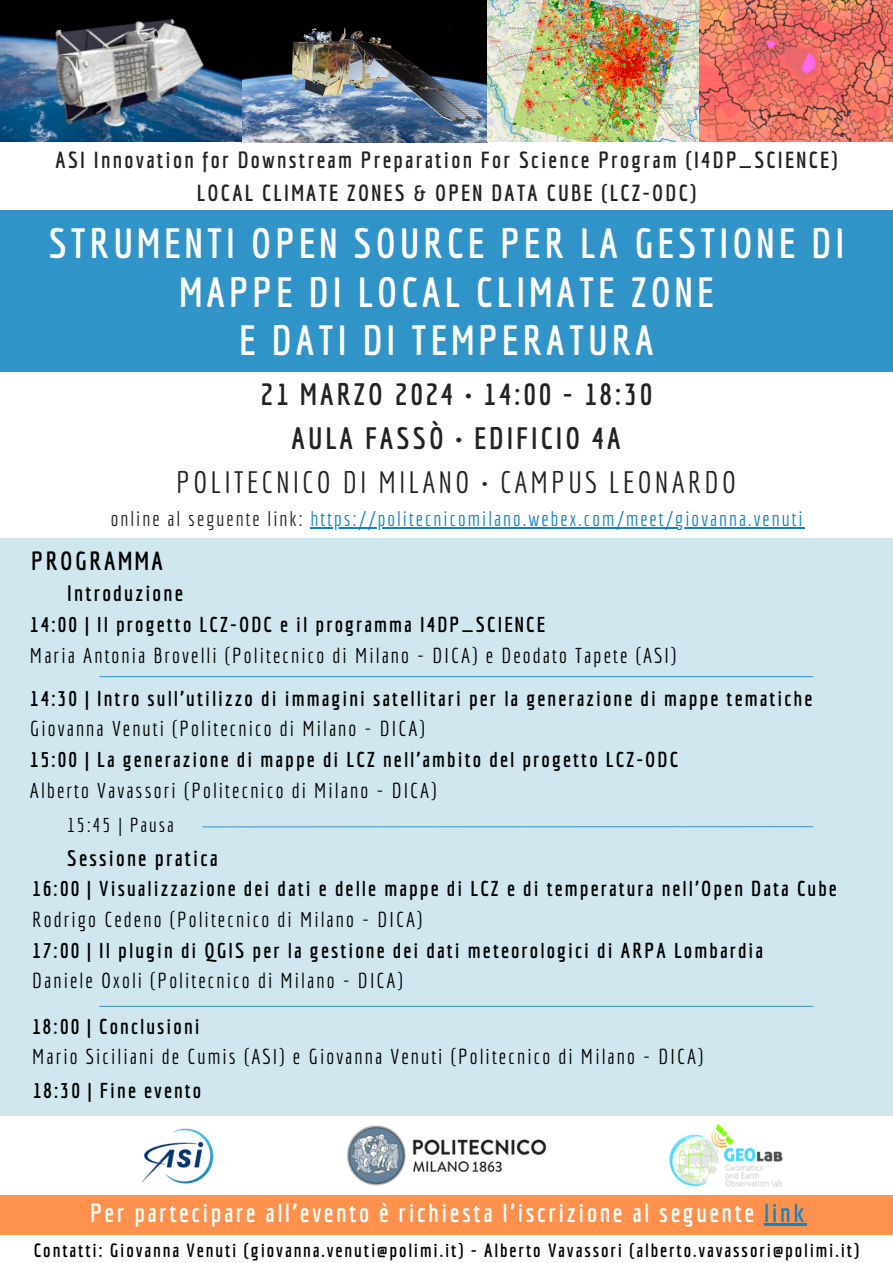
<style>
.page{position:relative;width:893px;height:1263px;background:#fff}
.page>*{position:absolute;margin:0;border:0;box-sizing:border-box;transform-origin:0 0}
.t1{font:700 41.25px/48.4px "Economica";letter-spacing:.1em;color:#fff;text-align:center}
.t2{font:700 30.15px/43.9px "Economica";letter-spacing:.1em;color:#222;text-align:center}
.t3{font:30.15px "Economica";letter-spacing:.1em;color:#222}
.t4{font:700 25.5px "Economica";letter-spacing:.1em;color:#fff}
.t5{font:700 25.5px "Economica";letter-spacing:.1em;color:#000}
.t6{font:700 22.65px/32.6px "Economica";letter-spacing:.1em;color:#222;text-align:center}
.t7{font:700 21.83px "Economica";letter-spacing:.1em;color:#000}
.t8{font:700 21px/30.4px "Economica";letter-spacing:.1em;color:#000}
.t9{font:21px/30.4px "Economica";letter-spacing:.1em;color:#000}
.t10{font:20.4px "Economica";letter-spacing:.1em;color:#1481c0}
.t11{font:19.58px "Economica";letter-spacing:.1em;color:#000}
.t12{font:700 18.75px "Economica";letter-spacing:.1em;color:#000}
.s1{color:#222}
.s2{font-weight:700}
.s3{font-weight:400}
.s4{color:#1481c0}
</style>
<div class="page">
<div style="left:0;top:210px;width:893px;height:162px;background:#3194c8"></div>
<div style="left:0;top:538px;width:893px;height:577px;background:#d0e7ef"></div>
<img style="left:142px;top:1128px;width:72px;height:56px">
<img style="left:347px;top:1125px;width:200px;height:61px">
<img style="left:669px;top:1123px;width:113px;height:63px">
<img style="left:0;top:0;width:893px;height:142px">
<hr style="left:310px;top:527px;width:494px;height:2px;background:#1481c0">
<div style="left:0;top:1195px;width:893px;height:40px;background:#ff914d"></div>
<hr style="left:764px;top:1223px;width:43px;height:3px;background:#1481c0">
<hr style="left:99px;top:676px;width:714px;height:1px;background:#3194c8">
<hr style="left:202px;top:826px;width:611px;height:1px;background:#3194c8">
<hr style="left:99px;top:1006px;width:714px;height:1px;background:#3194c8">
<h5 class="t6" style="left:56px;top:143px;width:783px">ASI Innovation for Downstream Preparation For Science Program (I4DP_SCIENCE)<br>LOCAL CLIMATE ZONES &amp; OPEN DATA CUBE (LCZ-ODC)</h5>
<h5 class="t1" style="left:49px;top:218px;width:797px">STRUMENTI OPEN SOURCE PER LA GESTIONE DI<br>MAPPE DI LOCAL CLIMATE ZONE<br>E DATI DI TEMPERATURA</h5>
<h2 class="t2" style="left:261px;top:372px;width:392px">21 MARZO 2024 • 14:00 - 18:30<br>AULA FASSÒ • EDIFICIO 4A</h2>
<h2 class="t3" style="left:176px;top:465px;width:561px">POLITECNICO DI MILANO • CAMPUS LEONARDO</h2>
<p class="t10" style="left:111px;top:506px;width:693px"><span class="s1">online al seguente link:</span> https://politecnicomilano.webex.com/meet/giovanna.venuti</p>
<h5 class="t5" style="left:31px;top:545px;width:133px">PROGRAMMA</h5>
<p class="t7" style="left:67px;top:581px;width:117px">Introduzione</p>
<h4 class="t9" style="left:30px;top:609px;width:648px"><span class="s2">14:00 | Il progetto LCZ-ODC e il programma I4DP_SCIENCE<br></span>Maria Antonia Brovelli (Politecnico di Milano - DICA) e Deodato Tapete (ASI)</h4>
<p class="t8" style="left:30px;top:682px;width:784px">14:30 | Intro sull’utilizzo di immagini satellitari per la generazione di mappe tematiche<br><span class="s3">Giovanna Venuti (Politecnico di Milano - DICA)</span></p>
<h4 class="t8" style="left:30px;top:744px;width:650px">15:00 | La generazione di mappe di LCZ nell’ambito del progetto LCZ-ODC<br><span class="s3">Alberto Vavassori (Politecnico di Milano - DICA)</span></h4>
<p class="t11" style="left:67px;top:814px;width:108px">15:45 | Pausa</p>
<p class="t7" style="left:67px;top:845px;width:152px">Sessione pratica</p>
<h5 class="t8" style="left:32px;top:873px;width:806px">16:00 | Visualizzazione dei dati e delle mappe di LCZ e di temperatura nell’Open Data Cube<br><span class="s3">Rodrigo Cedeno (Politecnico di Milano - DICA)</span></h5>
<h5 class="t8" style="left:32px;top:935px;width:732px">17:00 | Il plugin di QGIS per la gestione dei dati meteorologici di ARPA Lombardia<br><span class="s3">Daniele Oxoli (Politecnico di Milano - DICA)</span></h5>
<h5 class="t9" style="left:32px;top:1011px;width:673px"><span class="s2">18:00 | Conclusioni<br></span>Mario Siciliani de Cumis (ASI) e Giovanna Venuti (Politecnico di Milano - DICA)</h5>
<h3 class="t8" style="left:33px;top:1075px;width:170px">18:30 | Fine evento</h3>
<p class="t4" style="left:90px;top:1198px;width:716px">Per partecipare all’evento è richiesta l’iscrizione al seguente <span class="s4">link</span></p>
<h6 class="t12" style="left:34px;top:1239px;width:827px">Contatti: Giovanna Venuti (giovanna.venuti@polimi.it) - Alberto Vavassori (alberto.vavassori@polimi.it)</h6>
</div>
